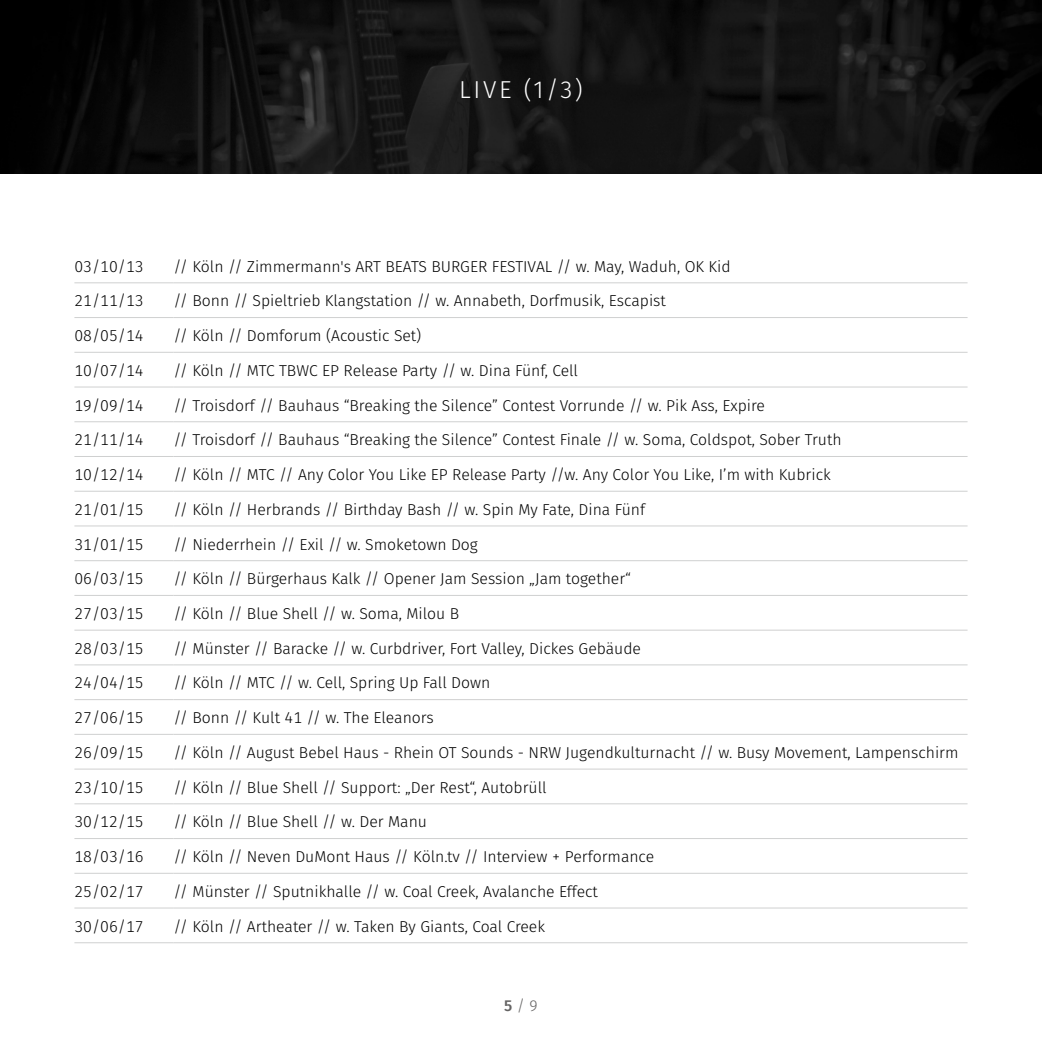
<style>
.page{position:relative;width:1042px;height:1042px;background:#fff}
.page>*{position:absolute;margin:0;border:0;box-sizing:border-box;transform-origin:0 0}
.t1{font:300 24.5px "Fira Sans";color:#fff}
.t2{font:300 15.75px "Fira Sans";color:#000}
.t3{font:300 15.75px "Fira Sans";color:#646363}
.s1{font-weight:500}
</style>
<div class="page">
<img style="left:0;top:0;width:1042px;height:174px">
<hr style="left:74px;top:282px;width:100px;height:1px;background:#cfd0d0">
<hr style="left:174px;top:282px;width:793px;height:1px;background:#cfd0d0">
<hr style="left:74px;top:317px;width:100px;height:1px;background:#cfd0d0">
<hr style="left:174px;top:317px;width:793px;height:1px;background:#cfd0d0">
<hr style="left:74px;top:352px;width:100px;height:1px;background:#cfd0d0">
<hr style="left:174px;top:352px;width:793px;height:1px;background:#cfd0d0">
<hr style="left:74px;top:387px;width:100px;height:1px;background:#cfd0d0">
<hr style="left:174px;top:387px;width:793px;height:1px;background:#cfd0d0">
<hr style="left:74px;top:421px;width:100px;height:1px;background:#cfd0d0">
<hr style="left:174px;top:421px;width:793px;height:1px;background:#cfd0d0">
<hr style="left:74px;top:456px;width:100px;height:1px;background:#cfd0d0">
<hr style="left:174px;top:456px;width:793px;height:1px;background:#cfd0d0">
<hr style="left:74px;top:491px;width:100px;height:1px;background:#cfd0d0">
<hr style="left:174px;top:491px;width:793px;height:1px;background:#cfd0d0">
<hr style="left:74px;top:526px;width:100px;height:1px;background:#cfd0d0">
<hr style="left:174px;top:526px;width:793px;height:1px;background:#cfd0d0">
<hr style="left:74px;top:560px;width:100px;height:1px;background:#cfd0d0">
<hr style="left:174px;top:560px;width:793px;height:1px;background:#cfd0d0">
<hr style="left:74px;top:595px;width:100px;height:1px;background:#cfd0d0">
<hr style="left:174px;top:595px;width:793px;height:1px;background:#cfd0d0">
<hr style="left:74px;top:630px;width:100px;height:1px;background:#cfd0d0">
<hr style="left:174px;top:630px;width:793px;height:1px;background:#cfd0d0">
<hr style="left:74px;top:664px;width:100px;height:1px;background:#cfd0d0">
<hr style="left:174px;top:664px;width:793px;height:1px;background:#cfd0d0">
<hr style="left:74px;top:699px;width:100px;height:1px;background:#cfd0d0">
<hr style="left:174px;top:699px;width:793px;height:1px;background:#cfd0d0">
<hr style="left:74px;top:734px;width:100px;height:1px;background:#cfd0d0">
<hr style="left:174px;top:734px;width:793px;height:1px;background:#cfd0d0">
<hr style="left:74px;top:769px;width:100px;height:1px;background:#cfd0d0">
<hr style="left:174px;top:769px;width:793px;height:1px;background:#cfd0d0">
<hr style="left:74px;top:803px;width:100px;height:1px;background:#cfd0d0">
<hr style="left:174px;top:803px;width:793px;height:1px;background:#cfd0d0">
<hr style="left:74px;top:838px;width:100px;height:1px;background:#cfd0d0">
<hr style="left:174px;top:838px;width:793px;height:1px;background:#cfd0d0">
<hr style="left:74px;top:873px;width:100px;height:1px;background:#cfd0d0">
<hr style="left:174px;top:873px;width:793px;height:1px;background:#cfd0d0">
<hr style="left:74px;top:907px;width:100px;height:1px;background:#cfd0d0">
<hr style="left:174px;top:907px;width:793px;height:1px;background:#cfd0d0">
<hr style="left:74px;top:942px;width:100px;height:1px;background:#cfd0d0">
<hr style="left:174px;top:942px;width:793px;height:1px;background:#cfd0d0">
<h1 class="t1" style="left:459px;top:72px;width:125px">LIVE (1/3)</h1>
<p class="t2" style="left:74px;top:255px;width:71px">03/10/13</p>
<p class="t2" style="left:174px;top:255px;width:558px">// Köln // Zimmermann's ART BEATS BURGER FESTIVAL // w. May, Waduh, OK Kid</p>
<p class="t2" style="left:74px;top:290px;width:71px">21/11/13</p>
<p class="t2" style="left:174px;top:290px;width:494px">// Bonn // Spieltrieb Klangstation // w. Annabeth, Dorfmusik, Escapist</p>
<p class="t2" style="left:74px;top:324px;width:71px">08/05/14</p>
<p class="t2" style="left:174px;top:324px;width:249px">// Köln // Domforum (Acoustic Set)</p>
<p class="t2" style="left:74px;top:359px;width:71px">10/07/14</p>
<p class="t2" style="left:174px;top:359px;width:406px">// Köln // MTC TBWC EP Release Party // w. Dina Fünf, Cell</p>
<p class="t2" style="left:74px;top:394px;width:71px">19/09/14</p>
<p class="t2" style="left:174px;top:394px;width:593px">// Troisdorf // Bauhaus “Breaking the Silence” Contest Vorrunde // w. Pik Ass, Expire</p>
<p class="t2" style="left:74px;top:429px;width:71px">21/11/14</p>
<p class="t2" style="left:174px;top:429px;width:669px">// Troisdorf // Bauhaus “Breaking the Silence” Contest Finale // w. Soma, Coldspot, Sober Truth</p>
<p class="t2" style="left:74px;top:463px;width:71px">10/12/14</p>
<p class="t2" style="left:174px;top:463px;width:658px">// Köln // MTC // Any Color You Like EP Release Party //w. Any Color You Like, I’m with Kubrick</p>
<p class="t2" style="left:74px;top:498px;width:71px">21/01/15</p>
<p class="t2" style="left:174px;top:498px;width:473px">// Köln // Herbrands // Birthday Bash // w. Spin My Fate, Dina Fünf</p>
<p class="t2" style="left:74px;top:533px;width:71px">31/01/15</p>
<p class="t2" style="left:174px;top:533px;width:306px">// Niederrhein // Exil // w. Smoketown Dog</p>
<p class="t2" style="left:74px;top:567px;width:71px">06/03/15</p>
<p class="t2" style="left:174px;top:567px;width:459px">// Köln // Bürgerhaus Kalk // Opener Jam Session „Jam together“</p>
<p class="t2" style="left:74px;top:602px;width:71px">27/03/15</p>
<p class="t2" style="left:174px;top:602px;width:287px">// Köln // Blue Shell // w. Soma, Milou B</p>
<p class="t2" style="left:74px;top:637px;width:71px">28/03/15</p>
<p class="t2" style="left:174px;top:637px;width:469px">// Münster // Baracke // w. Curbdriver, Fort Valley, Dickes Gebäude</p>
<p class="t2" style="left:74px;top:672px;width:71px">24/04/15</p>
<p class="t2" style="left:174px;top:672px;width:318px">// Köln // MTC // w. Cell, Spring Up Fall Down</p>
<p class="t2" style="left:74px;top:706px;width:71px">27/06/15</p>
<p class="t2" style="left:174px;top:706px;width:262px">// Bonn // Kult 41 // w. The Eleanors</p>
<p class="t2" style="left:74px;top:741px;width:71px">26/09/15</p>
<p class="t2" style="left:174px;top:741px;width:786px">// Köln // August Bebel Haus - Rhein OT Sounds - NRW Jugendkulturnacht // w. Busy Movement, Lampenschirm</p>
<p class="t2" style="left:74px;top:776px;width:71px">23/10/15</p>
<p class="t2" style="left:174px;top:776px;width:374px">// Köln // Blue Shell // Support: „Der Rest“, Autobrüll</p>
<p class="t2" style="left:74px;top:811px;width:71px">30/12/15</p>
<p class="t2" style="left:174px;top:811px;width:255px">// Köln // Blue Shell // w. Der Manu</p>
<p class="t2" style="left:74px;top:845px;width:71px">18/03/16</p>
<p class="t2" style="left:174px;top:845px;width:482px">// Köln // Neven DuMont Haus // Köln.tv // Interview + Performance</p>
<p class="t2" style="left:74px;top:880px;width:71px">25/02/17</p>
<p class="t2" style="left:174px;top:880px;width:426px">// Münster // Sputnikhalle // w. Coal Creek, Avalanche Effect</p>
<p class="t2" style="left:74px;top:915px;width:71px">30/06/17</p>
<p class="t2" style="left:174px;top:915px;width:373px">// Köln // Artheater // w. Taken By Giants, Coal Creek</p>
<p class="t3" style="left:504px;top:994px;width:35px"><span class="s1">5</span> / 9</p>
</div>
